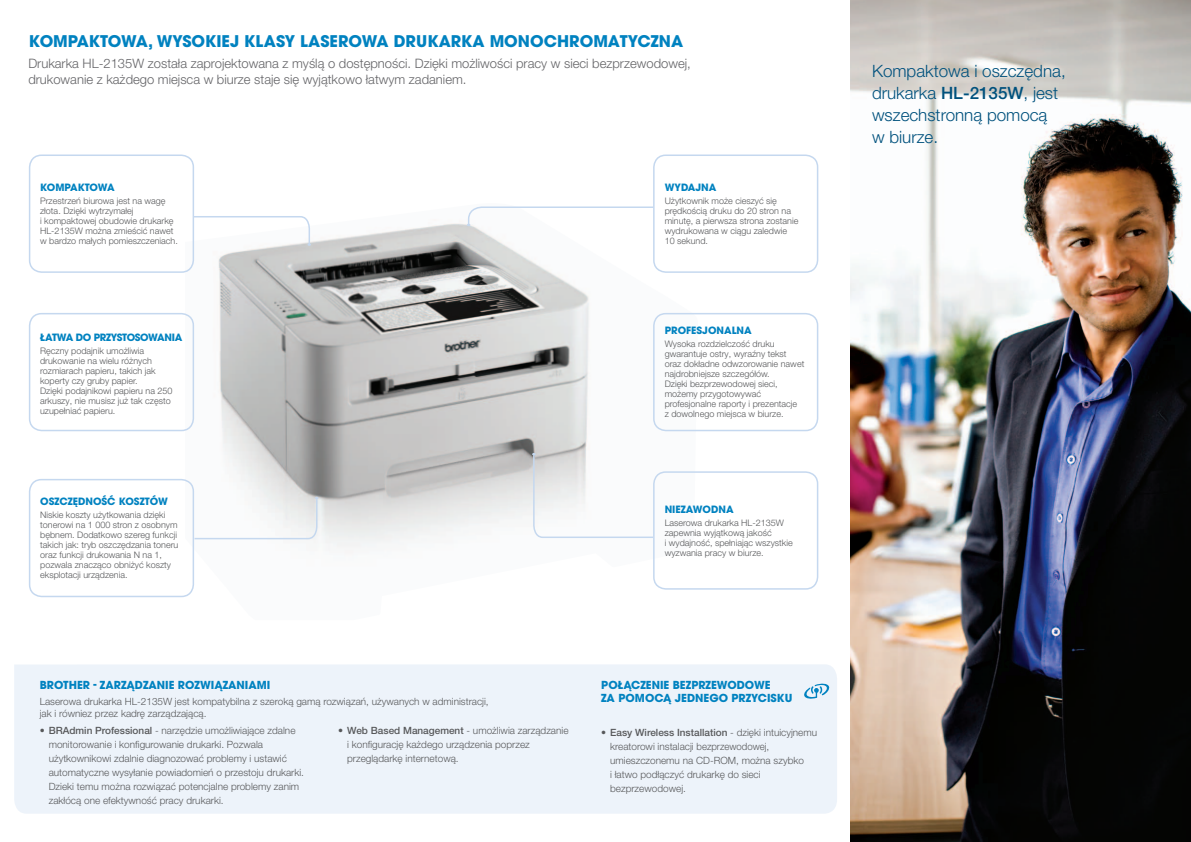
<style>
.page{position:relative;width:1191px;height:842px;background:#fff}
.page>*{position:absolute;margin:0;border:0;box-sizing:border-box;transform-origin:0 0}
.t1{font:300 17px/22px "Helvetica Neue LT Pro";color:#00517d}
.t2{font:700 16px "ITC Avant Garde Pro";color:#0082c0}
.t3{font:300 13px/16px "Helvetica Neue LT Pro";color:#636366}
.t4{font:700 11px/13.2px "ITC Avant Garde Pro";color:#0082c0}
.t5{font:300 10px/14px "Helvetica Neue LT Pro";color:#57585a}
.t6{font:700 10px "ITC Avant Garde Pro";color:#0082c0}
.t7{font:700 10px "ITC Avant Garde Pro";letter-spacing:-.03em;color:#0082c0}
.t8{font:300 9px/10px "Helvetica Neue LT Pro";color:#57585a}
.s1{font-weight:500}
</style>
<div class="page">
<img style="left:185px;top:223px;width:513px;height:374px">
<img style="left:851px;top:0;width:340px;height:842px">
<svg style="left:194px;top:216px;width:117px;height:30px"></svg>
<svg style="left:194px;top:497px;width:124px;height:43px"></svg>
<svg style="left:532px;top:453px;width:122px;height:86px"></svg>
<svg style="left:467px;top:206px;width:186px;height:20px"></svg>
<div style="left:14px;top:664px;width:823px;height:150px;background:#edf3fa"></div>
<svg style="left:803px;top:683px;width:27px;height:16px"></svg>
<div style="left:29px;top:154px;width:165px;height:119px;border:2px solid #c5d8ef;border-radius:12px"></div>
<div style="left:29px;top:313px;width:165px;height:118px;border:2px solid #c5d8ef;border-radius:12px"></div>
<div style="left:29px;top:479px;width:165px;height:118px;border:2px solid #c5d8ef;border-radius:12px"></div>
<div style="left:653px;top:154px;width:165px;height:119px;border:2px solid #c5d8ef;border-radius:12px"></div>
<div style="left:653px;top:313px;width:165px;height:118px;border:2px solid #c5d8ef;border-radius:12px"></div>
<div style="left:653px;top:471px;width:165px;height:119px;border:2px solid #c5d8ef;border-radius:12px"></div>
<p class="t2" style="left:29px;top:30px;width:656px">KOMPAKTOWA, WYSOKIEJ KLASY LASEROWA DRUKARKA MONOCHROMATYCZNA</p>
<p class="t3" style="left:28px;top:55px;width:664px">Drukarka HL-2135W została zaprojektowana z myślą o dostępności. Dzięki możliwości pracy w sieci bezprzewodowej, drukowanie z każdego miejsca w biurze staje się wyjątkowo łatwym zadaniem.</p>
<p class="t6" style="left:40px;top:181px;width:76px">KOMPAKTOWA</p>
<p class="t8" style="left:40px;top:195px;width:139px">Przestrzeń biurowa jest na wagę złota. Dzięki wytrzymałej<br>i kompaktowej obudowie drukarkę<br>HL-2135W można zmieścić nawet w bardzo małych pomieszczeniach.</p>
<p class="t7" style="left:40px;top:330px;width:144px">ŁATWA DO PRZYSTOSOWANIA</p>
<p class="t8" style="left:40px;top:345px;width:134px">Ręczny podajnik umożliwia drukowanie na wielu różnych rozmiarach papieru, takich jak koperty czy gruby papier.<br>Dzięki podajnikowi papieru na 250 arkuszy, nie musisz już tak często uzupełniać papieru.</p>
<p class="t6" style="left:40px;top:495px;width:129px">OSZCZĘDNOŚĆ KOSZTÓW</p>
<p class="t8" style="left:40px;top:510px;width:140px">Niskie koszty użytkowania dzięki tonerowi na 1 000 stron z osobnym bębnem. Dodatkowo szereg funkcji takich jak: tryb oszczędzania toneru oraz funkcji drukowania N na 1, pozwala znacząco obniżyć koszty eksplotacji urządzenia.</p>
<p class="t6" style="left:664px;top:181px;width:53px">WYDAJNA</p>
<p class="t8" style="left:664px;top:195px;width:135px">Użytkownik może cieszyć się prędkością druku do 20 stron na minutę, a pierwsza strona zostanie wydrukowana w ciągu zaledwie<br>10 sekund.</p>
<p class="t6" style="left:664px;top:324px;width:89px">PROFESJONALNA</p>
<p class="t8" style="left:664px;top:339px;width:141px">Wysoka rozdzielczość druku gwarantuje ostry, wyraźny tekst oraz dokładne odwzorowanie nawet najdrobniejsze szczegółów.<br>Dzięki bezprzewodowej sieci, możemy przygotowywać profesjonalne raporty i prezentacje<br>z dowolnego miejsca w biurze.</p>
<p class="t6" style="left:664px;top:502px;width:70px">NIEZAWODNA</p>
<p class="t8" style="left:664px;top:517px;width:130px">Laserowa drukarka HL-2135W zapewnia wyjątkową jakość<br>i wydajność, spełniając wszystkie wyzwania pracy w biurze.</p>
<p class="t4" style="left:40px;top:678px;width:232px">BROTHER - ZARZĄDZANIE ROZWIĄZANIAMI</p>
<p class="t4" style="left:601px;top:678px;width:193px">POŁĄCZENIE BEZPRZEWODOWE<br>ZA POMOCĄ JEDNEGO PRZYCISKU</p>
<p class="t5" style="left:49px;top:723px;width:257px;text-indent:-9px"><span class="s1">• BRAdmin Professional</span> - narzędzie umożliwiające zdalne monitorowanie i konfigurowanie drukarki. Pozwala użytkownikowi zdalnie diagnozować problemy i ustawić automatyczne wysyłanie powiadomień o przestoju drukarki.<br>Dzieki temu można rozwiązać potencjalne problemy zanim zakłócą one efektywność pracy drukarki.</p>
<p class="t5" style="left:347px;top:723px;width:223px;text-indent:-9px"><span class="s1">• Web Based Management</span> - umożliwia zarządzanie i konfigurację każdego urządzenia poprzez przeglądarkę internetową.</p>
<p class="t5" style="left:610px;top:726px;width:208px;text-indent:-9px"><span class="s1">• Easy Wireless Installation</span> - dzięki intuicyjnemu kreatorowi instalacji bezprzewodowej, umieszczonemu na CD-ROM, można szybko<br>i łatwo podłączyć drukarkę do sieci bezprzewodowej.</p>
<p class="t5" style="left:40px;top:695px;width:450px;line-height:12px">Laserowa drukarka HL-2135W jest kompatybilna z szeroką gamą rozwiązań, używanych w administracji, jak i równiez przez kadrę zarządzającą.</p>
<p class="t1" style="left:872px;top:60px;width:195px">Kompaktowa i oszczędna, drukarka <span class="s1">HL-2135W</span>, jest wszechstronną pomocą<br>w biurze.</p>
</div>
